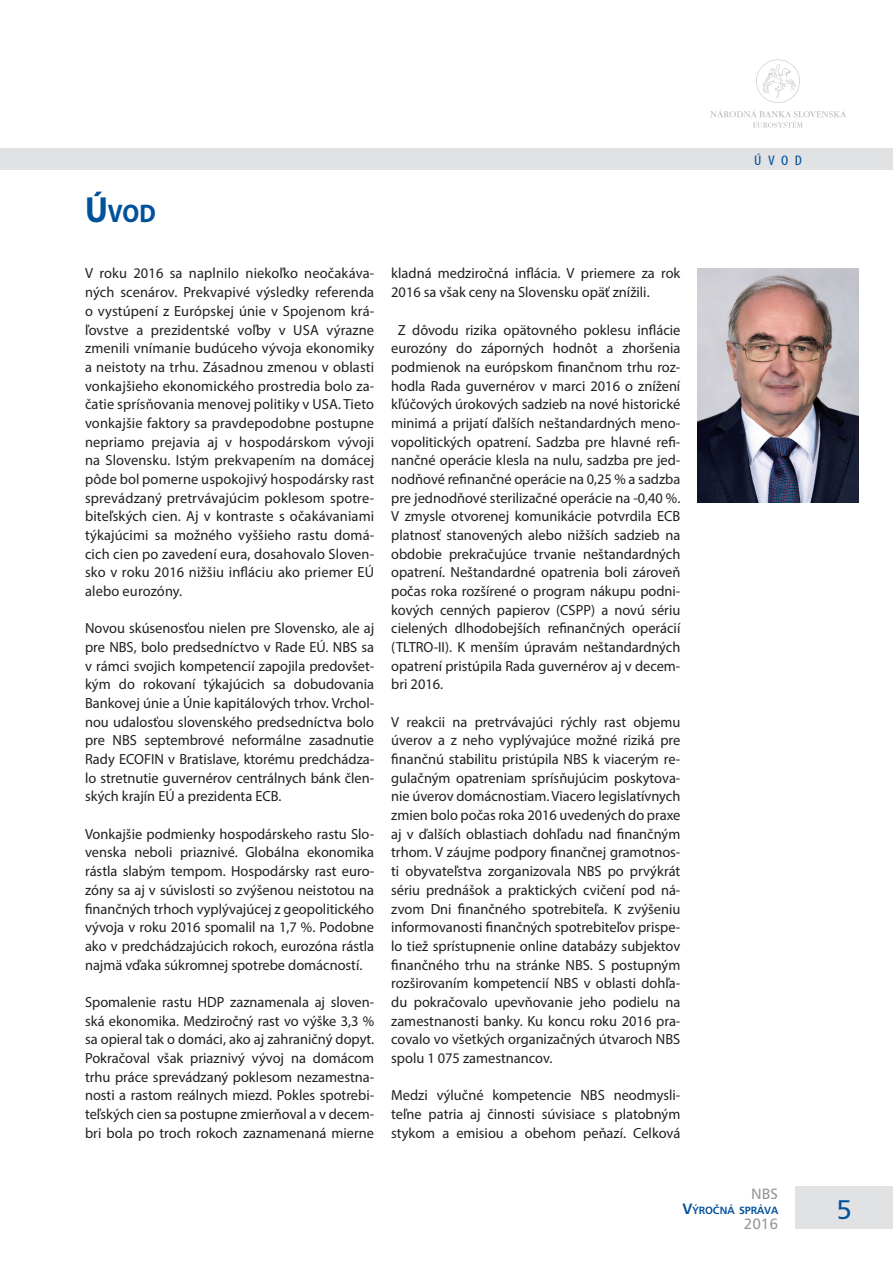
<style>
.page{position:relative;width:893px;height:1263px;background:#fff}
.page>*{position:absolute;margin:0;border:0;box-sizing:border-box;transform-origin:0 0}
.t1{font:27px "Humanist 777 AT Roman B";color:#01519b}
._1_nadpis_1{font:700 25.5px "Myriad Pro";color:#01519b;scale:.92 1}
.t2{font:15px "Humanist 777 AT Roman B";color:#939598}
._1_text{font:14.7px/18.8px "Myriad Pro";color:#231f20;text-align:justify}
.t3{font:condensed 13.95px "Myriad Pro";color:#01519b;scale:1.15 1}
.t4{font:10.5px "Humanist 777 AT Bold B";color:#01519b}
.s1{font-size:36.45px}
.s2{font-size:15px}
</style>
<div class="page">
<div style="left:0;top:149px;width:893px;height:21px;background:#e1e2e4"></div>
<svg style="left:710px;top:109px;width:136px;height:19px"></svg>
<svg style="left:756px;top:60px;width:44px;height:43px"></svg>
<div style="left:795px;top:1186px;width:98px;height:43px;background:#e1e2e4"></div>
<img style="left:697px;top:268px;width:162px;height:235px">
<p class="_1_nadpis_1" style="left:85px;top:197px;width:78px"><span class="s1">Ú</span>vod</p>
<p class="_1_text" style="left:85px;top:264px;width:291px">V roku 2016 sa naplnilo niekoľko neočakáva&shy;ných scenárov. Prekvapivé výsledky referenda o vystúpení z Európskej únie v Spojenom krá&shy;ľovstve a prezidentské voľby v USA výrazne zmenili vnímanie budúceho vývoja ekonomiky a neistoty na trhu. Zásadnou zmenou v oblasti vonkajšieho ekonomického prostredia bolo za&shy;čatie sprísňovania menovej politiky v USA. Tieto vonkajšie faktory sa pravdepodobne postupne nepriamo prejavia aj v hospodárskom vývoji na Slovensku. Istým prekvapením na domácej pôde bol pomerne uspokojivý hospodársky rast sprevádzaný pretrvávajúcim poklesom spotre&shy;biteľských cien. Aj v kontraste s očakávaniami týkajúcimi sa možného vyššieho rastu domá&shy;cich cien po zavedení eura, dosahovalo Sloven&shy;sko v roku 2016 nižšiu infláciu ako priemer EÚ alebo eurozóny.</p>
<p class="_1_text" style="left:85px;top:619px;width:291px">Novou skúsenosťou nielen pre Slovensko, ale aj pre NBS, bolo predsedníctvo v Rade EÚ. NBS sa v rámci svojich kompetencií zapojila predovšet&shy;kým do rokovaní týkajúcich sa dobudovania Bankovej únie a Únie kapitálových trhov. Vrchol&shy;nou udalosťou slovenského predsedníctva bolo pre NBS septembrové neformálne zasadnutie Rady ECOFIN v Bratislave, ktorému predchádza&shy;lo stretnutie guvernérov centrálnych bánk člen&shy;ských krajín EÚ a prezidenta ECB.</p>
<p class="_1_text" style="left:85px;top:824px;width:291px">Vonkajšie podmienky hospodárskeho rastu Slo&shy;venska neboli priaznivé. Globálna ekonomika rástla slabým tempom. Hospodársky rast euro&shy;zóny sa aj v súvislosti so zvýšenou neistotou na finančných trhoch vyplývajúcej z geopolitického vývoja v roku 2016 spomalil na 1,7 %. Podobne ako v predchádzajúcich rokoch, eurozóna rástla najmä vďaka súkromnej spotrebe domácností.</p>
<p class="_1_text" style="left:85px;top:992px;width:291px">Spomalenie rastu HDP zaznamenala aj sloven&shy;ská ekonomika. Medziročný rast vo výške 3,3 % sa opieral tak o domáci, ako aj zahraničný dopyt.<br>Pokračoval však priaznivý vývoj na domácom trhu práce sprevádzaný poklesom nezamestna&shy;nosti a rastom reálnych miezd. Pokles spotrebi&shy;teľských cien sa postupne zmierňoval a v decem&shy;bri bola po troch rokoch zaznamenaná mierne</p>
<p class="_1_text" style="left:391px;top:264px;width:291px">kladná medziročná inflácia. V priemere za rok<br>2016 sa však ceny na Slovensku opäť znížili.</p>
<p class="_1_text" style="left:391px;top:320px;width:291px;text-indent:7px">Z dôvodu rizika opätovného poklesu inflácie eurozóny do záporných hodnôt a zhoršenia podmienok na európskom finančnom trhu roz&shy;hodla Rada guvernérov v marci 2016 o znížení kľúčových úrokových sadzieb na nové historické minimá a prijatí ďalších neštandardných meno&shy;vopolitických opatrení. Sadzba pre hlavné refi&shy;nančné operácie klesla na nulu, sadzba pre jed&shy;nodňové refinančné operácie na 0,25 % a sadzba pre jednodňové sterilizačné operácie na -0,40 %.<br>V zmysle otvorenej komunikácie potvrdila ECB platnosť stanovených alebo nižších sadzieb na obdobie prekračujúce trvanie neštandardných opatrení. Neštandardné opatrenia boli zároveň počas roka rozšírené o program nákupu podni&shy;kových cenných papierov (CSPP) a novú sériu cielených dlhodobejších refinančných operácií (TLTRO-II). K menším úpravám neštandardných opatrení pristúpila Rada guvernérov aj v decem&shy;bri 2016.</p>
<p class="_1_text" style="left:391px;top:712px;width:291px">V reakcii na pretrvávajúci rýchly rast objemu úverov a z neho vyplývajúce možné riziká pre finančnú stabilitu pristúpila NBS k viacerým re&shy;gulačným opatreniam sprísňujúcim poskytova&shy;nie úverov domácnostiam. Viacero legislatívnych zmien bolo počas roka 2016 uvedených do praxe aj v ďalších oblastiach dohľadu nad finančným trhom. V záujme podpory finančnej gramotnos&shy;ti obyvateľstva zorganizovala NBS po prvýkrát sériu prednášok a praktických cvičení pod ná&shy;zvom Dni finančného spotrebiteľa. K zvýšeniu informovanosti finančných spotrebiteľov prispe&shy;lo tiež sprístupnenie online databázy subjektov finančného trhu na stránke NBS. S postupným rozširovaním kompetencií NBS v oblasti dohľa&shy;du pokračovalo upevňovanie jeho podielu na zamestnanosti banky. Ku koncu roku 2016 pra&shy;covalo vo všetkých organizačných útvaroch NBS spolu 1 075 zamestnancov.</p>
<p class="_1_text" style="left:391px;top:1086px;width:291px">Medzi výlučné kompetencie NBS neodmysli&shy;teľne patria aj činnosti súvisiace s platobným stykom a emisiou a obehom peňazí. Celková</p>
<p class="t3" style="left:754px;top:152px;width:43px">ÚVOD</p>
<p class="t2" style="left:751px;top:1184px;width:29px">NBS</p>
<p class="t4" style="left:682px;top:1203px;width:97px"><span class="s2">V</span>ÝROČNÁ SPRÁVA</p>
<p class="t2" style="left:744px;top:1214px;width:36px">2016</p>
<p class="t1" style="left:836px;top:1192px;width:17px">5</p>
</div>
